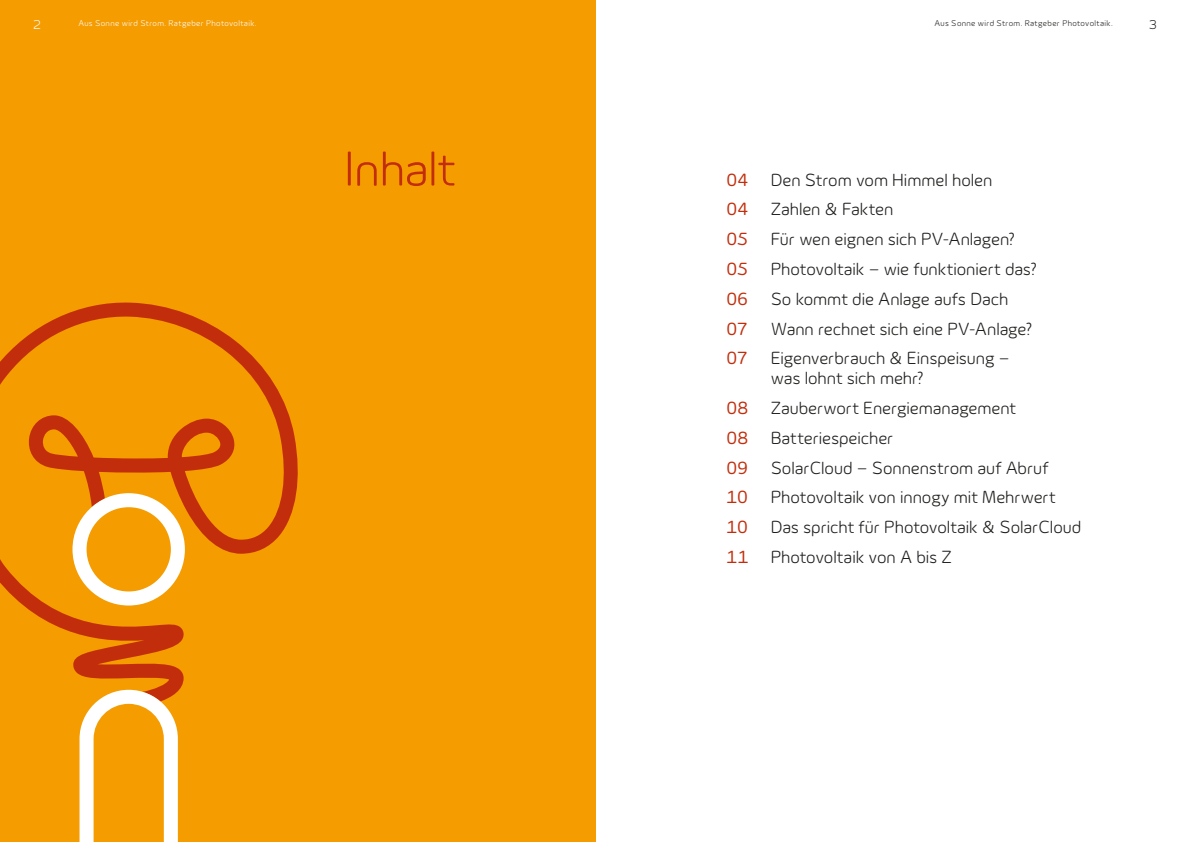
<style>
.page{position:relative;width:1191px;height:842px;background:#fff}
.page>*{position:absolute;margin:0;border:0;box-sizing:border-box;transform-origin:0 0}
.t1{font:300 50px "Innogy";letter-spacing:-.005em;color:#c22e0c}
.t2{font:300 18px/29.8px "Innogy";letter-spacing:-.005em;color:#1d1d1b}
.t3{font:18px "Innogy";letter-spacing:-.02em;color:#c22e0c}
.t4{font:300 13px "Innogy";color:#fff}
.t5{font:300 13px "Innogy";color:#1d1d1b}
.t6{font:300 8.5px "Innogy";letter-spacing:.04em;color:#fff}
.t7{font:300 8.5px "Innogy";letter-spacing:.04em;color:#1d1d1b}
.s1{font-weight:400;color:#c22e0c}
</style>
<div class="page">
<div style="left:0;top:0;width:595px;height:842px;background:#f59c00"></div>
<svg style="left:0;top:302px;width:298px;height:389px"></svg>
<svg style="left:80px;top:690px;width:98px;height:152px"></svg>
<svg style="left:72px;top:493px;width:113px;height:112px"></svg>
<p class="t4" style="left:33px;top:20px;width:9px">2</p>
<p class="t6" style="left:78px;top:20px;width:180px">Aus Sonne wird Strom. Ratgeber Photovoltaik.</p>
<p class="t7" style="left:934px;top:20px;width:180px">Aus Sonne wird Strom. Ratgeber Photovoltaik.</p>
<p class="t5" style="left:1149px;top:20px;width:9px">3</p>
<h1 class="t1" style="left:344px;top:150px;width:113px">Inhalt</h1>
<p class="t2" style="left:726px;top:166px;width:267px"><span class="s1">04</span> Den Strom vom Himmel holen<br><span class="s1">04</span> Zahlen &amp; Fakten<br><span class="s1">05</span></p>
<p class="t2" style="left:770px;top:226px;width:246px">Für wen eignen sich PV-Anlagen?</p>
<p class="t3" style="left:726px;top:262px;width:23px">05</p>
<p class="t2" style="left:770px;top:256px;width:267px">Photovoltaik – wie funktioniert das?</p>
<p class="t3" style="left:726px;top:292px;width:23px">06</p>
<p class="t2" style="left:770px;top:286px;width:239px">So kommt die Anlage aufs Dach</p>
<p class="t3" style="left:726px;top:322px;width:22px">07</p>
<p class="t2" style="left:770px;top:315px;width:263px">Wann rechnet sich eine PV-Anlage?</p>
<p class="t3" style="left:726px;top:352px;width:22px">07</p>
<p class="t2" style="left:770px;top:350px;width:240px;line-height:19.8px">Eigenverbrauch &amp; Einspeisung – was lohnt sich mehr?</p>
<p class="t2" style="left:726px;top:395px;width:291px"><span class="s1">08</span> Zauberwort Energiemanagement<br><span class="s1">08</span> Batteriespeicher<br><span class="s1">09</span></p>
<p class="t2" style="left:770px;top:454px;width:279px">SolarCloud – Sonnenstrom auf Abruf</p>
<p class="t3" style="left:726px;top:491px;width:23px">10</p>
<p class="t2" style="left:770px;top:484px;width:286px">Photovoltaik von innogy mit Mehrwert</p>
<p class="t3" style="left:726px;top:520px;width:23px">10</p>
<p class="t2" style="left:726px;top:514px;width:356px;text-indent:44px">Das spricht für Photovoltaik &amp; SolarCloud<br><span class="s1">11</span> Photovoltaik von A bis Z</p>
</div>
